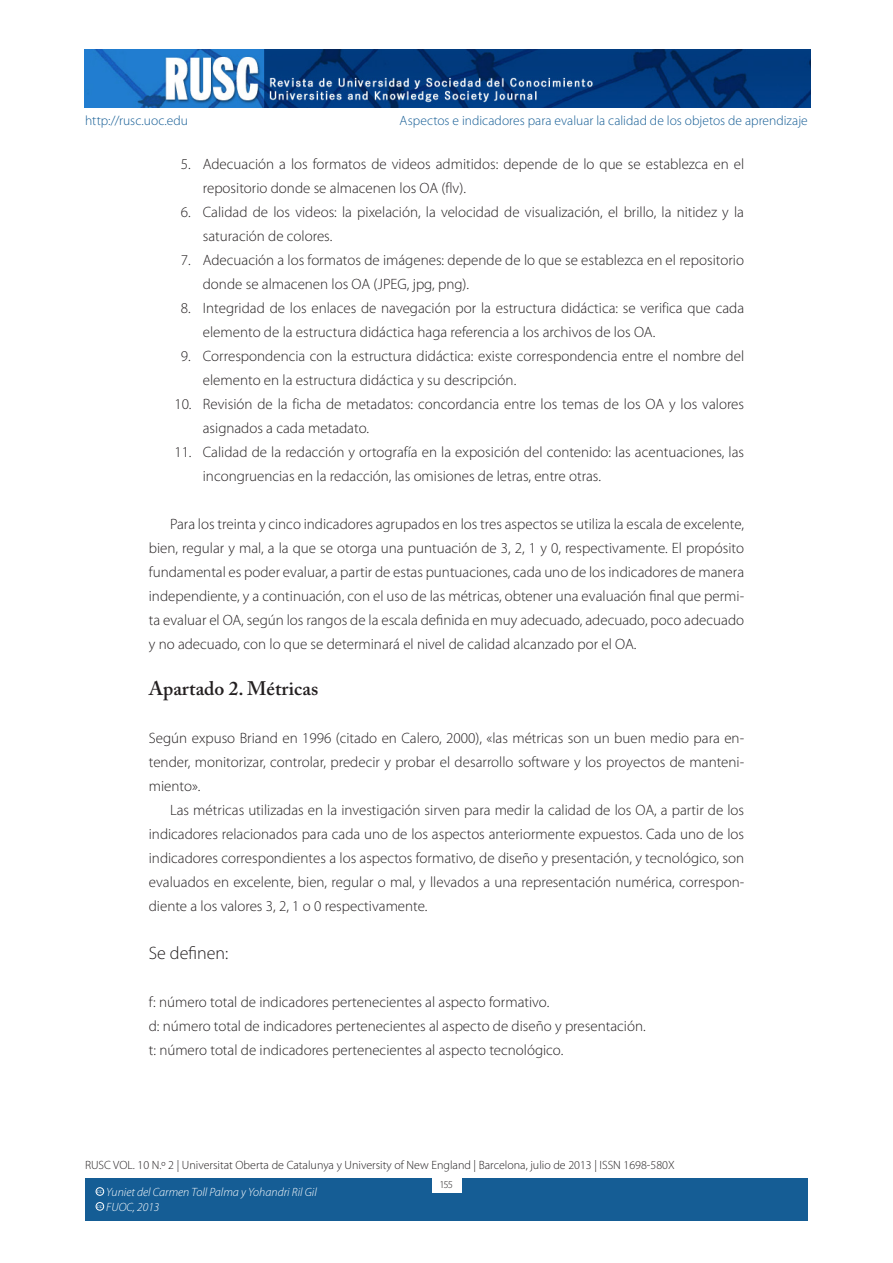
<style>
.page{position:relative;width:893px;height:1263px;background:#fff}
.page>*{position:absolute;margin:0;border:0;box-sizing:border-box;transform-origin:0 0}
._02_SUBTITOL{font:600 19.5px "Adobe Caslon Pro";color:#231f20}
._02_subsubtitol{font:300 18px "Myriad Pro";color:#231f20}
._05_Texte_general{font:300 15px/24px "Myriad Pro";color:#231f20}
._04_Texte_general_se{font:300 15px/24px "Myriad Pro";color:#231f20;text-align:justify}
.t1{font:300 13.5px "Myriad Pro";color:#155d95}
.t2{font:300 12px "Myriad Pro";color:#231f20}
.t3{font:italic 300 12px/15px "Myriad Pro";color:#fff}
.t4{font:300 10.5px "Myriad Pro";color:#231f20}
.t5{font:600 3.9px "Adobe Caslon Pro";color:#fff}
</style>
<div class="page">
<div style="left:85px;top:1178px;width:723px;height:42px;background:#155d95"></div>
<div style="left:432px;top:1176px;width:29px;height:17px;background:#fff"></div>
<img style="left:85px;top:50px;width:725px;height:57px">
<div style="left:96px;top:1187px;width:8px;height:8px;border:1px solid #fff;border-radius:50%"></div>
<div style="left:96px;top:1202px;width:8px;height:8px;border:1px solid #fff;border-radius:50%"></div>
<p class="t1" style="left:85px;top:112px;width:105px">http://rusc.uoc.edu</p>
<p class="t1" style="left:400px;top:112px;width:410px">Aspectos e indicadores para evaluar la calidad de los objetos de aprendizaje</p>
<p class="_05_Texte_general" style="left:203px;top:151px;width:543px;text-indent:-22px">5. Adecuación a los formatos de videos admitidos: depende de lo que se establezca en el repositorio donde se almacenen los OA (flv).</p>
<p class="_05_Texte_general" style="left:203px;top:199px;width:543px;text-indent:-22px">6. Calidad de los videos: la pixelación, la velocidad de visualización, el brillo, la nitidez y la saturación de colores.</p>
<p class="_05_Texte_general" style="left:203px;top:247px;width:543px;text-indent:-22px">7. Adecuación a los formatos de imágenes: depende de lo que se establezca en el repositorio donde se almacenen los OA (JPEG, jpg, png).</p>
<p class="_05_Texte_general" style="left:203px;top:295px;width:543px;text-indent:-22px">8. Integridad de los enlaces de navegación por la estructura didáctica: se verifica que cada elemento de la estructura didáctica haga referencia a los archivos de los OA.</p>
<p class="_05_Texte_general" style="left:203px;top:343px;width:543px;text-indent:-22px">9. Correspondencia con la estructura didáctica: existe correspondencia entre el nombre del elemento en la estructura didáctica y su descripción.</p>
<p class="_05_Texte_general" style="left:203px;top:391px;width:543px;text-indent:-28px">10. Revisión de la ficha de metadatos: concordancia entre los temas de los OA y los valores asignados a cada metadato.</p>
<p class="_05_Texte_general" style="left:203px;top:439px;width:543px;text-indent:-28px">11. Calidad de la redacción y ortografía en la exposición del contenido: las acentuaciones, las incongruencias en la redacción, las omisiones de letras, entre otras.</p>
<p class="_05_Texte_general" style="left:149px;top:511px;width:597px;text-align:justify;text-indent:21px">Para los treinta y cinco indicadores agrupados en los tres aspectos se utiliza la escala de excelente, bien, regular y mal, a la que se otorga una puntuación de 3, 2, 1 y 0, respectivamente. El propósito fundamental es poder evaluar, a partir de estas puntuaciones, cada uno de los indicadores de manera independiente, y a continuación, con el uso de las métricas, obtener una evaluación final que permi&shy;ta evaluar el OA, según los rangos de la escala definida en muy adecuado, adecuado, poco adecuado y no adecuado, con lo que se determinará el nivel de calidad alcanzado por el OA.</p>
<p class="_02_SUBTITOL" style="left:149px;top:677px;width:171px">Apartado 2. Métricas</p>
<p class="_04_Texte_general_se" style="left:149px;top:726px;width:597px">Según expuso Briand en 1996 (citado en Calero, 2000), «las métricas son un buen medio para en&shy;tender, monitorizar, controlar, predecir y probar el desarrollo software y los proyectos de manteni&shy;miento».</p>
<p class="_05_Texte_general" style="left:149px;top:798px;width:597px;text-align:justify;text-indent:21px">Las métricas utilizadas en la investigación sirven para medir la calidad de los OA, a partir de los indicadores relacionados para cada uno de los aspectos anteriormente expuestos. Cada uno de los indicadores correspondientes a los aspectos formativo, de diseño y presentación, y tecnológico, son evaluados en excelente, bien, regular o mal, y llevados a una representación numérica, correspon&shy;diente a los valores 3, 2, 1 o 0 respectivamente.</p>
<p class="_02_subsubtitol" style="left:149px;top:942px;width:81px">Se definen:</p>
<p class="_04_Texte_general_se" style="left:149px;top:990px;width:402px">f: número total de indicadores pertenecientes al aspecto formativo.</p>
<p class="_04_Texte_general_se" style="left:149px;top:1014px;width:498px">d: número total de indicadores pertenecientes al aspecto de diseño y presentación.</p>
<p class="_04_Texte_general_se" style="left:149px;top:1038px;width:416px">t: número total de indicadores pertenecientes al aspecto tecnológico.</p>
<p class="t2" style="left:85px;top:1158px;width:591px">RUSC VOL. 10 N.º 2 | Universitat Oberta de Catalunya y University of New England | Barcelona, julio de 2013 | ISSN 1698-580X</p>
<p class="t3" style="left:106px;top:1184px;width:212px">Yuniet del Carmen Toll Palma y Yohandri Ril Gil<br>FUOC, 2013</p>
<p class="t5" style="left:97px;top:1189px;width:7px">CC</p>
<p class="t5" style="left:97px;top:1204px;width:7px">CC</p>
<p class="t4" style="left:441px;top:1178px;width:14px">155</p>
</div>
